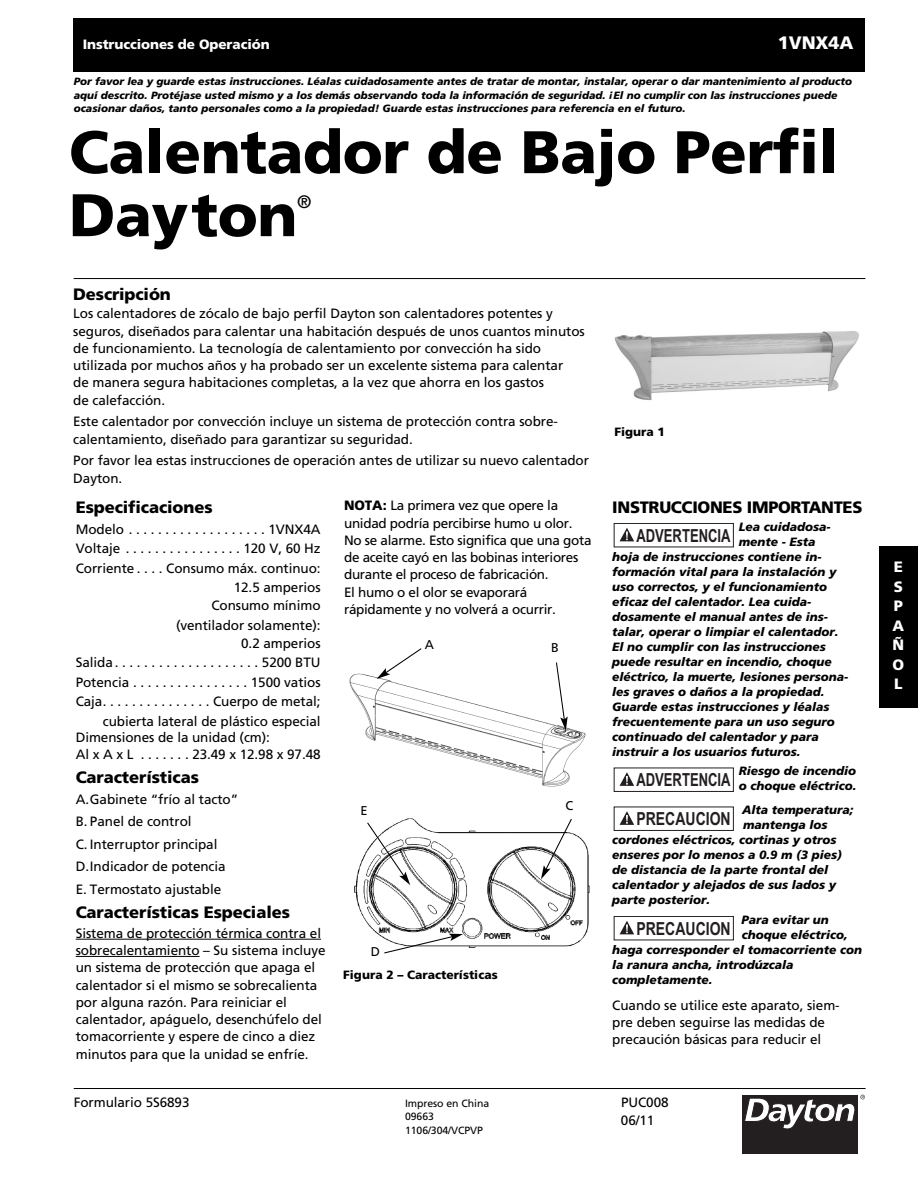
<style>
.page{position:relative;width:918px;height:1188px;background:#fff}
.page>*{position:absolute;margin:0;border:0;box-sizing:border-box;transform-origin:0 0}
.t1{font:900 60px/63px "Frutiger LT Std";letter-spacing:-.005em;color:#000}
.t2{font:700 18px "Arial";color:#231f20;scale:.72 1}
.t3{font:700 18px "Arial";color:#231f20;scale:.78 1}
.t4{font:900 18px "Frutiger LT Std";letter-spacing:-.005em;color:#fff}
.t5{font:18px "Frutiger LT Std";color:#000}
.t6{font:900 16.5px "Frutiger LT Std";letter-spacing:-.005em;color:#000}
.t7{font:900 15px/19.5px "Frutiger LT Std";color:#fff;text-align:justify}
.t8{font:13.5px/17.2px "Frutiger LT Std";letter-spacing:-.005em;color:#000}
.t9{font:900 13.5px "Frutiger LT Std";letter-spacing:-.005em;color:#fff}
.t10{font:12.75px "Frutiger LT Std";color:#000}
.t11{font:italic 900 12px/15px "Frutiger LT Std";color:#000}
.t12{font:900 12px "Frutiger LT Std";color:#000}
.t13{font:italic 900 10.5px/13.5px "Frutiger LT Std";color:#000}
.t14{font:10.5px/13.5px "Frutiger LT Std";letter-spacing:-.005em;color:#000}
.s1{font-weight:900}
</style>
<div class="page">
<hr style="left:74px;top:1088px;width:792px;height:1px;background:#000">
<hr style="left:74px;top:278px;width:791px;height:1px;background:#000">
<div style="left:74px;top:18px;width:791px;height:54px;background:#000"></div>
<div style="left:742px;top:1095px;width:116px;height:58px;background:#231f20"></div>
<svg style="left:744px;top:1095px;width:121px;height:34px"></svg>
<div style="left:879px;top:546px;width:39px;height:162px;background:#000"></div>
<hr style="left:76px;top:939px;width:245px;height:1px;background:#000">
<hr style="left:76px;top:956px;width:124px;height:1px;background:#000">
<div style="left:614px;top:916px;width:120px;height:24px;border:1px solid #231f20"></div>
<svg style="left:619px;top:921px;width:15px;height:13px"></svg>
<div style="left:614px;top:807px;width:120px;height:24px;border:1px solid #231f20"></div>
<svg style="left:619px;top:811px;width:15px;height:14px"></svg>
<div style="left:614px;top:768px;width:120px;height:24px;border:1px solid #231f20"></div>
<svg style="left:619px;top:772px;width:15px;height:14px"></svg>
<div style="left:614px;top:523px;width:120px;height:24px;border:1px solid #231f20"></div>
<svg style="left:619px;top:528px;width:15px;height:13px"></svg>
<img style="left:614px;top:331px;width:245px;height:70px">
<img style="left:354px;top:818px;width:236px;height:130px">
<img style="left:349px;top:673px;width:237px;height:114px">
<div style="left:563px;top:793px;width:18px;height:27px;background:#fff"></div>
<div style="left:368px;top:940px;width:15px;height:26px;background:#fff"></div>
<div style="left:357px;top:798px;width:19px;height:27px;background:#fff"></div>
<svg style="left:377px;top:648px;width:46px;height:31px"></svg>
<svg style="left:555px;top:662px;width:13px;height:69px"></svg>
<svg style="left:541px;top:818px;width:32px;height:61px"></svg>
<svg style="left:383px;top:934px;width:80px;height:20px"></svg>
<svg style="left:366px;top:821px;width:44px;height:64px"></svg>
<p class="t9" style="left:83px;top:39px;width:189px">Instrucciones de Operación</p>
<h2 class="t4" style="left:778px;top:36px;width:77px">1VNX4A</h2>
<p class="t13" style="left:74px;top:76px;width:780px">Por favor lea y guarde estas instrucciones. Léalas cuidadosamente antes de tratar de montar, instalar, operar o dar mantenimiento al producto aquí descrito. Protéjase usted mismo y a los demás observando toda la información de seguridad. ¡El no cumplir con las instrucciones puede ocasionar daños, tanto personales como a la propiedad! Guarde estas instrucciones para referencia en el futuro.</p>
<h1 class="t1" style="left:69px;top:125px;width:771px">Calentador de Bajo Perfil<br>Dayton</h1>
<h2 class="t5" style="left:297px;top:194px;width:16px">®</h2>
<p class="t6" style="left:73px;top:287px;width:99px">Descripción</p>
<p class="t8" style="left:73px;top:306px;width:513px">Los calentadores de zócalo de bajo perfil Dayton son calentadores potentes y seguros, diseñados para calentar una habitación después de unos cuantos minutos de funcionamiento. La tecnología de calentamiento por convección ha sido utilizada por muchos años y ha probado ser un excelente sistema para calentar<br>de manera segura habitaciones completas, a la vez que ahorra en los gastos<br>de calefacción.</p>
<p class="t8" style="left:73px;top:414px;width:486px">Este calentador por convección incluye un sistema de protección contra sobre&shy;calentamiento, diseñado para garantizar su seguridad.</p>
<p class="t8" style="left:73px;top:453px;width:517px">Por favor lea estas instrucciones de operación antes de utilizar su nuevo calentador<br>Dayton.</p>
<p class="t12" style="left:615px;top:427px;width:52px">Figura 1</p>
<p class="t6" style="left:76px;top:500px;width:138px">Especificaciones</p>
<p class="t8" style="left:76px;top:520px;width:246px;line-height:19.5px;text-align:right">Modelo . . . . . . . . . . . . . . . . . . . 1VNX4A<br>Voltaje . . . . . . . . . . . . . . . . 120 V, 60 Hz<br>Corriente . . . . Consumo máx. continuo:<br>12.5 amperios</p>
<p class="t8" style="left:176px;top:597px;width:146px;line-height:19.5px;text-align:right">Consumo mínimo (ventilador solamente):</p>
<p class="t8" style="left:76px;top:634px;width:246px;line-height:19.5px;text-align:right">0.2 amperios<br>Salida . . . . . . . . . . . . . . . . . . . . 5200 BTU Potencia . . . . . . . . . . . . . . . . 1500 vatios Caja. . . . . . . . . . . . . . . Cuerpo de metal; cubierta lateral de plástico especial</p>
<p class="t8" style="left:76px;top:730px;width:246px;line-height:16.5px">Dimensiones de la unidad (cm):<br>Al x A x L . . . . . . . 23.49 x 12.98 x 97.48</p>
<p class="t6" style="left:76px;top:770px;width:125px">Características</p>
<p class="t8" style="left:76px;top:789px;width:164px;line-height:22.5px">A.Gabinete “frío al tacto”<br>B. Panel de control<br>C. Interruptor principal<br>D.Indicador de potencia<br>E. Termostato ajustable</p>
<p class="t6" style="left:76px;top:905px;width:216px">Características Especiales</p>
<p class="t8" style="left:76px;top:926px;width:251px">Sistema de protección térmica contra el sobrecalentamiento – Su sistema incluye un sistema de protección que apaga el calentador si el mismo se sobrecalienta por alguna razón. Para reiniciar el calentador, apáguelo, desenchúfelo del tomacorriente y espere de cinco a diez minutos para que la unidad se enfríe.</p>
<p class="t8" style="left:344px;top:498px;width:249px"><span class="s1">NOTA:</span> La primera vez que opere la unidad podría percibirse humo u olor.<br>No se alarme. Esto significa que una gota de aceite cayó en las bobinas interiores durante el proceso de fabricación.<br>El humo o el olor se evaporará rápidamente y no volverá a ocurrir.</p>
<p class="t6" style="left:612px;top:500px;width:252px">INSTRUCCIONES IMPORTANTES</p>
<p class="t11" style="left:739px;top:520px;width:93px">Lea cuidadosa-</p>
<p class="t11" style="left:739px;top:535px;width:78px">mente - Esta</p>
<p class="t11" style="left:612px;top:550px;width:210px">hoja de instrucciones contiene in-</p>
<p class="t11" style="left:612px;top:565px;width:226px">formación vital para la instalación y</p>
<p class="t11" style="left:612px;top:580px;width:216px">uso correctos, y el funcionamiento</p>
<p class="t11" style="left:612px;top:595px;width:200px">eficaz del calentador. Lea cuida-</p>
<p class="t11" style="left:612px;top:610px;width:217px">dosamente el manual antes de ins-</p>
<p class="t11" style="left:612px;top:625px;width:228px">talar, operar o limpiar el calentador.</p>
<p class="t11" style="left:612px;top:640px;width:215px">El no cumplir con las instrucciones</p>
<p class="t11" style="left:612px;top:655px;width:221px">puede resultar en incendio, choque</p>
<p class="t11" style="left:612px;top:670px;width:237px">eléctrico, la muerte, lesiones persona-</p>
<p class="t11" style="left:612px;top:685px;width:214px">les graves o daños a la propiedad.</p>
<p class="t11" style="left:612px;top:700px;width:219px">Guarde estas instrucciones y léalas</p>
<p class="t11" style="left:612px;top:715px;width:224px">frecuentemente para un uso seguro</p>
<p class="t11" style="left:612px;top:730px;width:208px">continuado del calentador y para</p>
<p class="t11" style="left:612px;top:745px;width:190px">instruir a los usuarios futuros.</p>
<p class="t11" style="left:739px;top:764px;width:119px">Riesgo de incendio o choque eléctrico.</p>
<p class="t11" style="left:742px;top:803px;width:113px">Alta temperatura;</p>
<p class="t11" style="left:743px;top:818px;width:86px">mantenga los</p>
<p class="t11" style="left:612px;top:833px;width:226px">cordones eléctricos, cortinas y otros</p>
<p class="t11" style="left:612px;top:848px;width:231px">enseres por lo menos a 0.9 m (3 pies)</p>
<p class="t11" style="left:612px;top:863px;width:217px">de distancia de la parte frontal del</p>
<p class="t11" style="left:612px;top:878px;width:225px">calentador y alejados de sus lados y</p>
<p class="t11" style="left:612px;top:893px;width:99px">parte posterior.</p>
<p class="t11" style="left:741px;top:913px;width:89px">Para evitar un</p>
<p class="t11" style="left:742px;top:928px;width:107px">choque eléctrico,</p>
<p class="t11" style="left:612px;top:943px;width:251px">haga corresponder el tomacorriente con</p>
<p class="t11" style="left:612px;top:958px;width:183px">la ranura ancha, introdúzcala</p>
<p class="t11" style="left:612px;top:973px;width:102px">completamente.</p>
<p class="t8" style="left:612px;top:998px;width:229px">Cuando se utilice este aparato, siem&shy;pre deben seguirse las medidas de precaución básicas para reducir el</p>
<h2 class="t2" style="left:636px;top:525px;width:132px">ADVERTENCIA</h2>
<p class="t10" style="left:425px;top:639px;width:11px">A</p>
<p class="t10" style="left:551px;top:642px;width:9px">B</p>
<h2 class="t2" style="left:636px;top:770px;width:132px">ADVERTENCIA</h2>
<p class="t10" style="left:566px;top:800px;width:9px">C</p>
<p class="t10" style="left:360px;top:805px;width:9px">E</p>
<h2 class="t3" style="left:636px;top:809px;width:123px">PRECAUCION</h2>
<h2 class="t3" style="left:636px;top:918px;width:123px">PRECAUCION</h2>
<p class="t10" style="left:371px;top:947px;width:11px">D</p>
<p class="t12" style="left:343px;top:970px;width:156px">Figura 2 – Características</p>
<p class="t8" style="left:74px;top:1095px;width:117px">Formulario 5S6893</p>
<p class="t14" style="left:405px;top:1097px;width:86px">Impreso en China<br>09663<br>1106/304/VCPVP</p>
<p class="t8" style="left:621px;top:1095px;width:49px;line-height:18px">PUC008<br>06/11</p>
<p class="t7" style="left:893px;top:558px;width:13px">E S P A Ñ O L</p>
</div>
